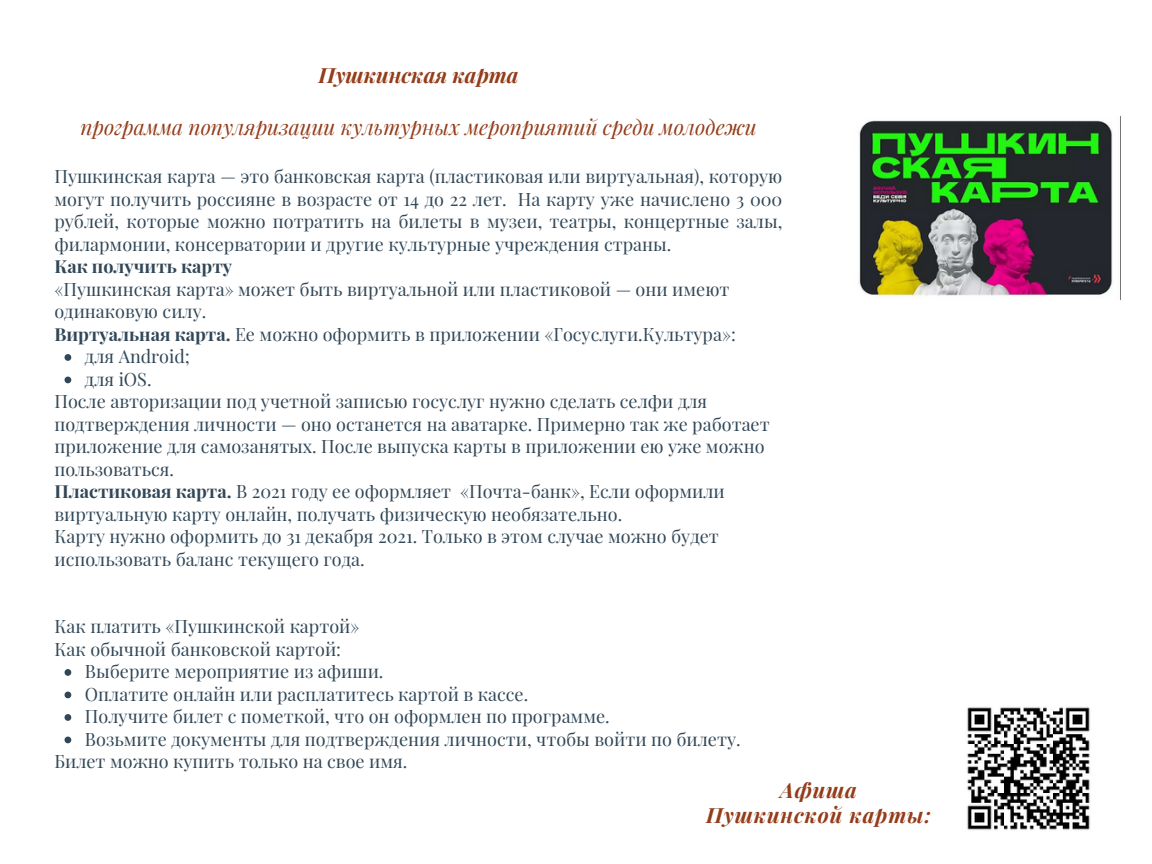
<style>
.page{position:relative;width:1152px;height:864px;background:#fff}
.page>*{position:absolute;margin:0;border:0;box-sizing:border-box;transform-origin:0 0}
.t1{font:italic 21px "Playfair Display";color:#943d1b}
.t2{font:italic 700 21px/24.8px "Playfair Display";letter-spacing:.04em;color:#943d1b;text-align:center}
.t3{font:italic 700 21px "Playfair Display";color:#943d1b}
.t4{font:18px/22.5px "Playfair Display";color:#314757}
.t5{font:700 18px "Playfair Display";color:#314757}
.s1{font-weight:700}
</style>
<div class="page">
<img style="left:967px;top:707px;width:123px;height:123px">
<img style="left:859px;top:120px;width:254px;height:177px">
<svg style="left:65px;top:354px;width:6px;height:7px"></svg>
<svg style="left:65px;top:377px;width:6px;height:6px"></svg>
<svg style="left:65px;top:669px;width:6px;height:7px"></svg>
<svg style="left:65px;top:692px;width:6px;height:6px"></svg>
<svg style="left:65px;top:714px;width:6px;height:7px"></svg>
<svg style="left:65px;top:737px;width:6px;height:6px"></svg>
<p class="t3" style="left:319px;top:60px;width:202px">Пушкинская карта</p>
<p class="t1" style="left:80px;top:112px;width:678px">программа популяризации культурных мероприятий среди молодежи</p>
<p class="t4" style="left:54px;top:164px;width:730px;text-align:justify">Пушкинская карта — это банковская карта (пластиковая или виртуальная), которую могут получить россияне в возрасте от 14 до 22 лет. На карту уже начислено 3 000 рублей, которые можно потратить на билеты в музеи, театры, концертные залы, филармонии, консерватории и другие культурные учреждения страны.</p>
<p class="t5" style="left:54px;top:254px;width:179px">Как получить карту</p>
<p class="t4" style="left:54px;top:277px;width:683px">«Пушкинская карта» может быть виртуальной или пластиковой — они имеют одинаковую силу.<br><span class="s1">Виртуальная карта.</span> Ее можно оформить в приложении «Госуслуги.Культура»:</p>
<p class="t4" style="left:85px;top:344px;width:106px">для Android; для iOS.</p>
<p class="t4" style="left:54px;top:389px;width:717px">После авторизации под учетной записью госуслуг нужно сделать селфи для подтверждения личности — оно останется на аватарке. Примерно так же работает приложение для самозанятых. После выпуска карты в приложении ею уже можно пользоваться.<br><span class="s1">Пластиковая карта.</span> В 2021 году ее оформляет «Почта-банк», Если оформили виртуальную карту онлайн, получать физическую необязательно.<br>Карту нужно оформить до 31 декабря 2021. Только в этом случае можно будет использовать баланс текущего года.</p>
<p class="t4" style="left:54px;top:614px;width:307px">Как платить «Пушкинской картой»<br>Как обычной банковской картой:</p>
<p class="t4" style="left:85px;top:659px;width:657px">Выберите мероприятие из афиши.<br>Оплатите онлайн или расплатитесь картой в кассе.<br>Получите билет с пометкой, что он оформлен по программе.<br>Возьмите документы для подтверждения личности, чтобы войти по билету.</p>
<p class="t4" style="left:54px;top:749px;width:355px">Билет можно купить только на свое имя.</p>
<p class="t2" style="left:706px;top:777px;width:226px">Афиша<br>Пушкинской карты:</p>
</div>
